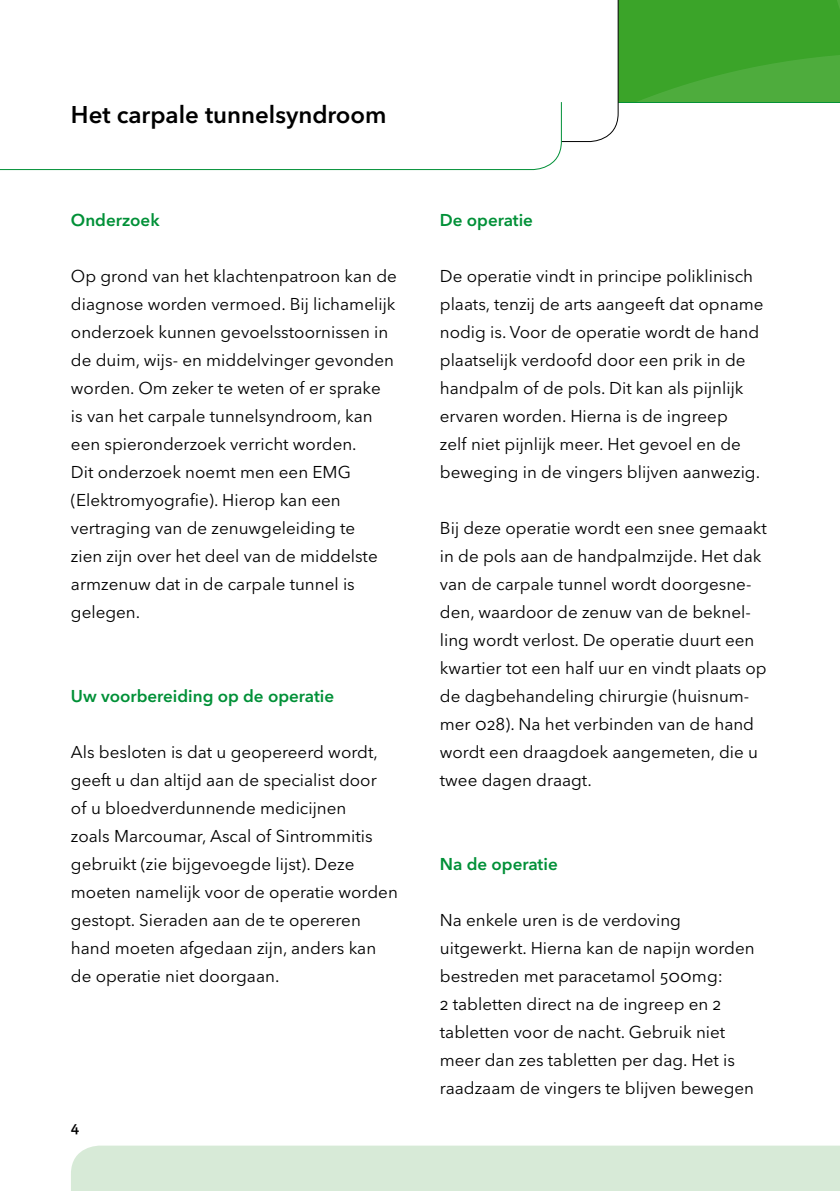
<style>
.page{position:relative;width:840px;height:1191px;background:#fff}
.page>*{position:absolute;margin:0;border:0;box-sizing:border-box;transform-origin:0 0}
.t1{font:600 24px "Avenir Next LT Pro";color:#000}
.t2{font:17px/28px "Avenir Next LT Pro";color:#000}
.t3{font:600 17px "Avenir Next LT Pro";color:#009037}
.t4{font:600 14px "Avenir Next LT Pro";color:#000}
</style>
<div class="page">
<div style="left:71px;top:1145px;width:768px;height:46px;background:#d7ead7"></div>
<svg style="left:0;top:0;width:840px;height:171px"></svg>
<h1 class="t1" style="left:71px;top:99px;width:317px">Het carpale tunnelsyndroom</h1>
<p class="t3" style="left:71px;top:210px;width:90px">Onderzoek</p>
<p class="t2" style="left:71px;top:262px;width:327px">Op grond van het klachtenpatroon kan de diagnose worden vermoed. Bij lichamelijk onderzoek kunnen gevoelsstoornissen in de duim, wijs- en middelvinger gevonden worden. Om zeker te weten of er sprake<br>is van het carpale tunnelsyndroom, kan een spieronderzoek verricht worden.<br>Dit onderzoek noemt men een EMG (Elektromyografie). Hierop kan een vertraging van de zenuwgeleiding te<br>zien zijn over het deel van de middelste armzenuw dat in de carpale tunnel is gelegen.</p>
<p class="t3" style="left:71px;top:686px;width:264px">Uw voorbereiding op de operatie</p>
<p class="t2" style="left:71px;top:738px;width:328px">Als besloten is dat u geopereerd wordt, geeft u dan altijd aan de specialist door<br>of u bloedverdunnende medicijnen<br>zoals Marcoumar, Ascal of Sintrommitis gebruikt (zie bijgevoegde lijst). Deze moeten namelijk voor de operatie worden gestopt. Sieraden aan de te opereren hand moeten afgedaan zijn, anders kan de operatie niet doorgaan.</p>
<p class="t4" style="left:71px;top:1118px;width:10px">4</p>
<p class="t3" style="left:439px;top:210px;width:95px">De operatie</p>
<p class="t2" style="left:439px;top:262px;width:325px">De operatie vindt in principe poliklinisch plaats, tenzij de arts aangeeft dat opname nodig is. Voor de operatie wordt de hand plaatselijk verdoofd door een prik in de handpalm of de pols. Dit kan als pijnlijk ervaren worden. Hierna is de ingreep<br>zelf niet pijnlijk meer. Het gevoel en de beweging in de vingers blijven aanwezig.</p>
<p class="t2" style="left:439px;top:514px;width:328px">Bij deze operatie wordt een snee gemaakt in de pols aan de handpalmzijde. Het dak van de carpale tunnel wordt doorgesne&shy;den, waardoor de zenuw van de beknel&shy;ling wordt verlost. De operatie duurt een kwartier tot een half uur en vindt plaats op de dagbehandeling chirurgie (huisnum&shy;mer 028). Na het verbinden van de hand wordt een draagdoek aangemeten, die u twee dagen draagt.</p>
<p class="t3" style="left:439px;top:854px;width:119px">Na de operatie</p>
<p class="t2" style="left:439px;top:906px;width:316px">Na enkele uren is de verdoving uitgewerkt. Hierna kan de napijn worden bestreden met paracetamol 500mg:<br>2 tabletten direct na de ingreep en 2 tabletten voor de nacht. Gebruik niet meer dan zes tabletten per dag. Het is raadzaam de vingers te blijven bewegen</p>
</div>
